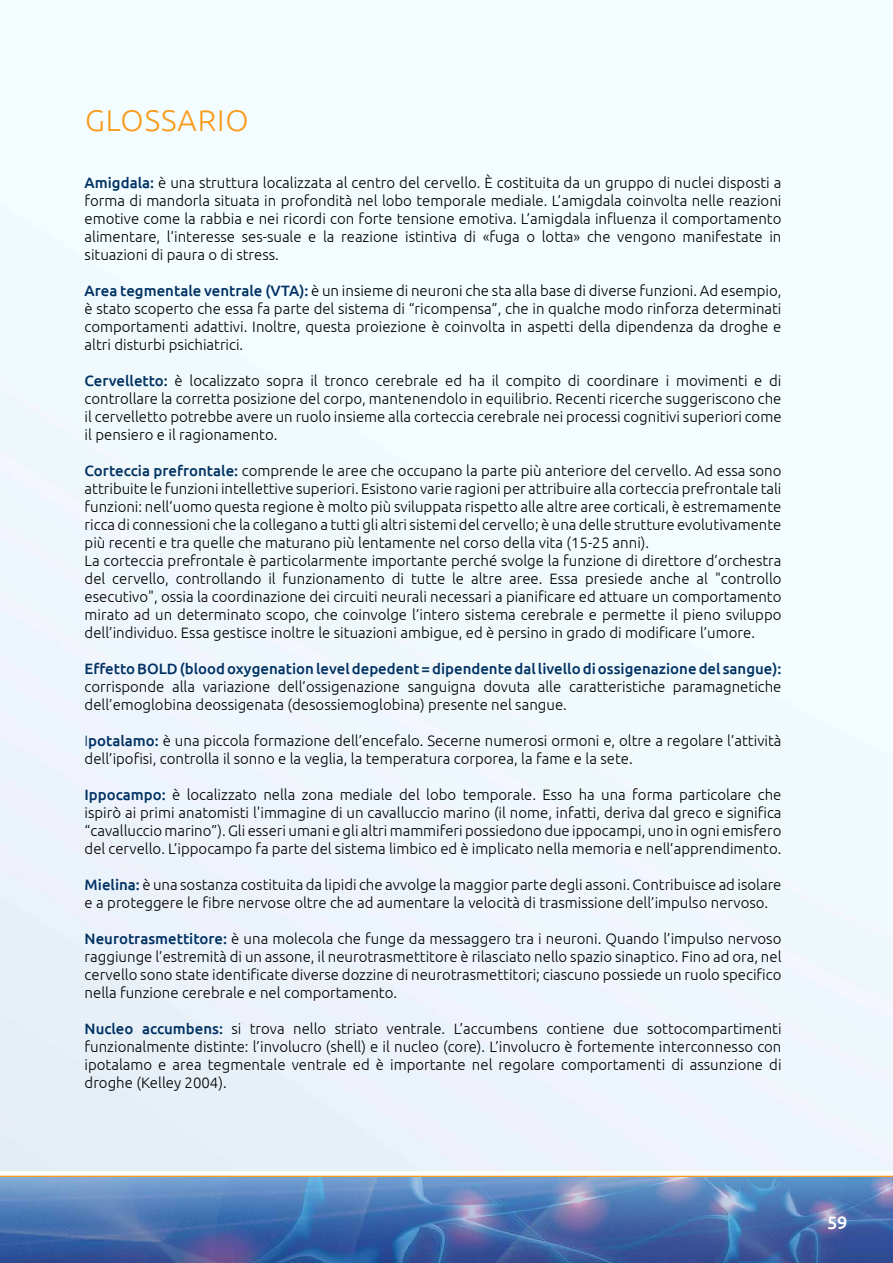
<style>
.page{position:relative;width:893px;height:1263px;background:#fff}
.page>*{position:absolute;margin:0;border:0;box-sizing:border-box;transform-origin:0 0}
.t1{font:300 30px "Ubuntu";letter-spacing:.03em;color:#f99b1c}
.t2{font:500 18px "Ubuntu";color:#fff}
.t3{font:300 15px/18px "Ubuntu";color:#000;text-align:justify}
.t4{font:500 15px "Ubuntu";color:#003163}
.s1{font-weight:500;color:#003163}
.s2{color:#003163}
</style>
<div class="page">
<svg style="left:0;top:1171px;width:893px;height:5px"></svg>
<svg style="left:0;top:1176px;width:893px;height:2px;background:#b89f77"></svg>
<img style="left:0;top:1178px;width:893px;height:85px">
<h1 class="t1" style="left:85px;top:103px;width:165px">GLOSSARIO</h1>
<p class="t3" style="left:85px;top:173px;width:698px"><span class="s1">Amigdala:</span> è una struttura localizzata al centro del cervello. È costituita da un gruppo di nuclei disposti a forma di mandorla situata in profondità nel lobo temporale mediale. L’amigdala coinvolta nelle reazioni emotive come la rabbia e nei ricordi con forte tensione emotiva. L’amigdala influenza il comportamento alimentare, l’interesse ses-suale e la reazione istintiva di «fuga o lotta» che vengono manifestate in situazioni di paura o di stress.</p>
<p class="t3" style="left:85px;top:281px;width:698px"><span class="s1">Area tegmentale ventrale (VTA):</span> è un insieme di neuroni che sta alla base di diverse funzioni. Ad esempio, è stato scoperto che essa fa parte del sistema di “ricompensa”, che in qualche modo rinforza determinati comportamenti adattivi. Inoltre, questa proiezione è coinvolta in aspetti della dipendenza da droghe e altri disturbi psichiatrici.</p>
<p class="t3" style="left:85px;top:371px;width:698px"><span class="s1">Cervelletto:</span> è localizzato sopra il tronco cerebrale ed ha il compito di coordinare i movimenti e di controllare la corretta posizione del corpo, mantenendolo in equilibrio. Recenti ricerche suggeriscono che il cervelletto potrebbe avere un ruolo insieme alla corteccia cerebrale nei processi cognitivi superiori come il pensiero e il ragionamento.</p>
<p class="t3" style="left:85px;top:461px;width:698px;text-align:left"><span class="s1">Corteccia prefrontale:</span> comprende le aree che occupano la parte più anteriore del cervello. Ad essa sono attribuite le funzioni intellettive superiori. Esistono varie ragioni per attribuire alla corteccia prefrontale tali funzioni: nell’uomo questa regione è molto più sviluppata rispetto alle altre aree corticali, è estremamente ricca di connessioni che la collegano a tutti gli altri sistemi del cervello; è una delle strutture evolutivamente più recenti e tra quelle che maturano più lentamente nel corso della vita (15-25 anni).<br>La corteccia prefrontale è particolarmente importante perché svolge la funzione di direttore d’orchestra del cervello, controllando il funzionamento di tutte le altre aree. Essa presiede anche al "controllo esecutivo", ossia la coordinazione dei circuiti neurali necessari a pianificare ed attuare un comportamento mirato ad un determinato scopo, che coinvolge l’intero sistema cerebrale e permette il pieno sviluppo dell’individuo. Essa gestisce inoltre le situazioni ambigue, ed è persino in grado di modificare l’umore.</p>
<p class="t4" style="left:85px;top:659px;width:698px">Effetto BOLD (blood oxygenation level depedent = dipendente dal livello di ossigenazione del sangue):</p>
<p class="t3" style="left:85px;top:677px;width:698px">corrisponde alla variazione dell’ossigenazione sanguigna dovuta alle caratteristiche paramagnetiche dell’emoglobina deossigenata (desossiemoglobina) presente nel sangue.</p>
<p class="t3" style="left:85px;top:731px;width:698px"><span class="s2">I</span><span class="s1">potalamo:</span> è una piccola formazione dell’encefalo. Secerne numerosi ormoni e, oltre a regolare l’attività dell’ipofisi, controlla il sonno e la veglia, la temperatura corporea, la fame e la sete.</p>
<p class="t3" style="left:85px;top:785px;width:698px"><span class="s1">Ippocampo:</span> è localizzato nella zona mediale del lobo temporale. Esso ha una forma particolare che ispirò ai primi anatomisti l'immagine di un cavalluccio marino (il nome, infatti, deriva dal greco e significa “cavalluccio marino”). Gli esseri umani e gli altri mammiferi possiedono due ippocampi, uno in ogni emisfero del cervello. L’ippocampo fa parte del sistema limbico ed è implicato nella memoria e nell’apprendimento.</p>
<p class="t3" style="left:85px;top:875px;width:698px"><span class="s1">Mielina:</span> è una sostanza costituita da lipidi che avvolge la maggior parte degli assoni. Contribuisce ad isolare e a proteggere le fibre nervose oltre che ad aumentare la velocità di trasmissione dell’impulso nervoso.</p>
<p class="t3" style="left:85px;top:929px;width:698px"><span class="s1">Neurotrasmettitore:</span> è una molecola che funge da messaggero tra i neuroni. Quando l’impulso nervoso raggiunge l’estremità di un assone, il neurotrasmettitore è rilasciato nello spazio sinaptico. Fino ad ora, nel cervello sono state identificate diverse dozzine di neurotrasmettitori; ciascuno possiede un ruolo specifico nella funzione cerebrale e nel comportamento.</p>
<p class="t3" style="left:85px;top:1019px;width:698px"><span class="s1">Nucleo accumbens:</span> si trova nello striato ventrale. L’accumbens contiene due sottocompartimenti funzionalmente distinte: l’involucro (shell) e il nucleo (core). L’involucro è fortemente interconnesso con ipotalamo e area tegmentale ventrale ed è importante nel regolare comportamenti di assunzione di droghe (Kelley 2004).</p>
<p class="t2" style="left:827px;top:1211px;width:22px">59</p>
</div>
